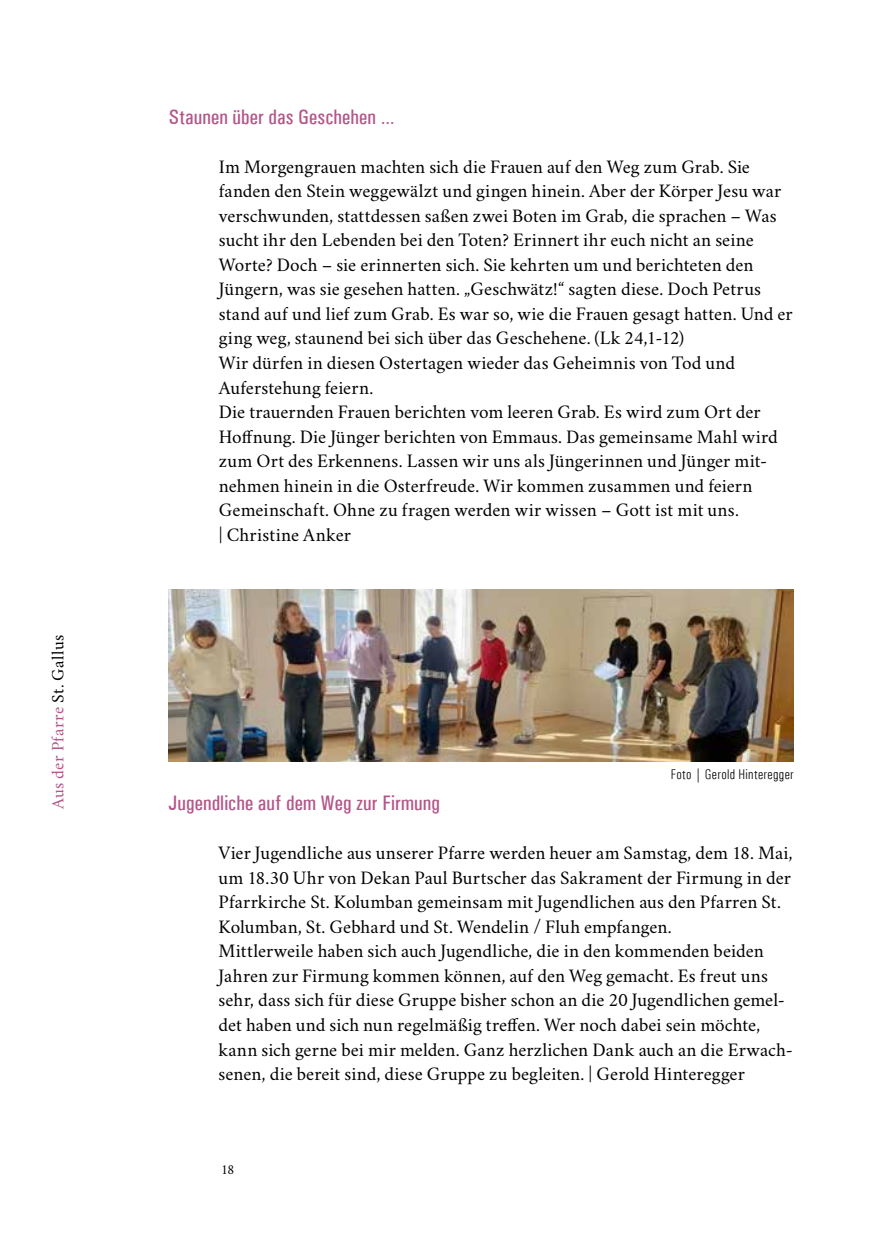
<style>
.page{position:relative;width:893px;height:1241px;background:#fff}
.page>*{position:absolute;margin:0;border:0;box-sizing:border-box;transform-origin:0 0}
.t1{font:500 condensed 21px "Univers";letter-spacing:.005em;color:#b45689}
.t2{font:19.25px/24.5px "Crimson";color:#000}
.t3{font:17.5px "Crimson";letter-spacing:.025em;color:#b45689}
.t4{font:300 condensed 14px "Univers";letter-spacing:.025em;color:#000}
.t5{font:14px "Crimson";color:#000}
.s1{color:#000}
</style>
<div class="page">
<img style="left:169px;top:589px;width:625px;height:172px">
<p class="t3" style="left:44px;top:808px;width:176px;rotate:-90deg">Aus der Pfarre <span class="s1">St. Gallus</span></p>
<p class="t1" style="left:169px;top:104px;width:227px">Staunen über das Geschehen …</p>
<p class="t2" style="left:219px;top:152px;width:575px">Im Morgengrauen machten sich die Frauen auf den Weg zum Grab. Sie fanden den Stein weggewälzt und gingen hinein. Aber der Körper Jesu war verschwunden, stattdessen saßen zwei Boten im Grab, die sprachen – Was sucht ihr den Lebenden bei den Toten? Erinnert ihr euch nicht an seine Worte? Doch – sie erinnerten sich. Sie kehrten um und berichteten den Jüngern, was sie gesehen hatten. „Geschwätz!“ sagten diese. Doch Petrus stand auf und lief zum Grab. Es war so, wie die Frauen gesagt hatten. Und er ging weg, staunend bei sich über das Geschehene. (Lk 24,1-12)<br>Wir dürfen in diesen Ostertagen wieder das Geheimnis von Tod und Auferstehung feiern.<br>Die trauernden Frauen berichten vom leeren Grab. Es wird zum Ort der Hoffnung. Die Jünger berichten von Emmaus. Das gemeinsame Mahl wird zum Ort des Erkennens. Lassen wir uns als Jüngerinnen und Jünger mit&shy;nehmen hinein in die Osterfreude. Wir kommen zusammen und feiern Gemeinschaft. Ohne zu fragen werden wir wissen – Gott ist mit uns.<br>| Christine Anker</p>
<p class="t1" style="left:169px;top:790px;width:273px">Jugendliche auf dem Weg zur Firmung</p>
<p class="t4" style="left:671px;top:765px;width:124px">Foto | Gerold Hinteregger</p>
<p class="t2" style="left:218px;top:838px;width:576px">Vier Jugendliche aus unserer Pfarre werden heuer am Samstag, dem 18. Mai, um 18.30 Uhr von Dekan Paul Burtscher das Sakrament der Firmung in der Pfarrkirche St. Kolumban gemeinsam mit Jugendlichen aus den Pfarren St.<br>Kolumban, St. Gebhard und St. Wendelin / Fluh empfangen.<br>Mittlerweile haben sich auch Jugendliche, die in den kommenden beiden Jahren zur Firmung kommen können, auf den Weg gemacht. Es freut uns sehr, dass sich für diese Gruppe bisher schon an die 20 Jugendlichen gemel&shy;det haben und sich nun regelmäßig treffen. Wer noch dabei sein möchte, kann sich gerne bei mir melden. Ganz herzlichen Dank auch an die Erwach&shy;senen, die bereit sind, diese Gruppe zu begleiten. | Gerold Hinteregger</p>
<p class="t5" style="left:221px;top:1158px;width:15px">18</p>
</div>
